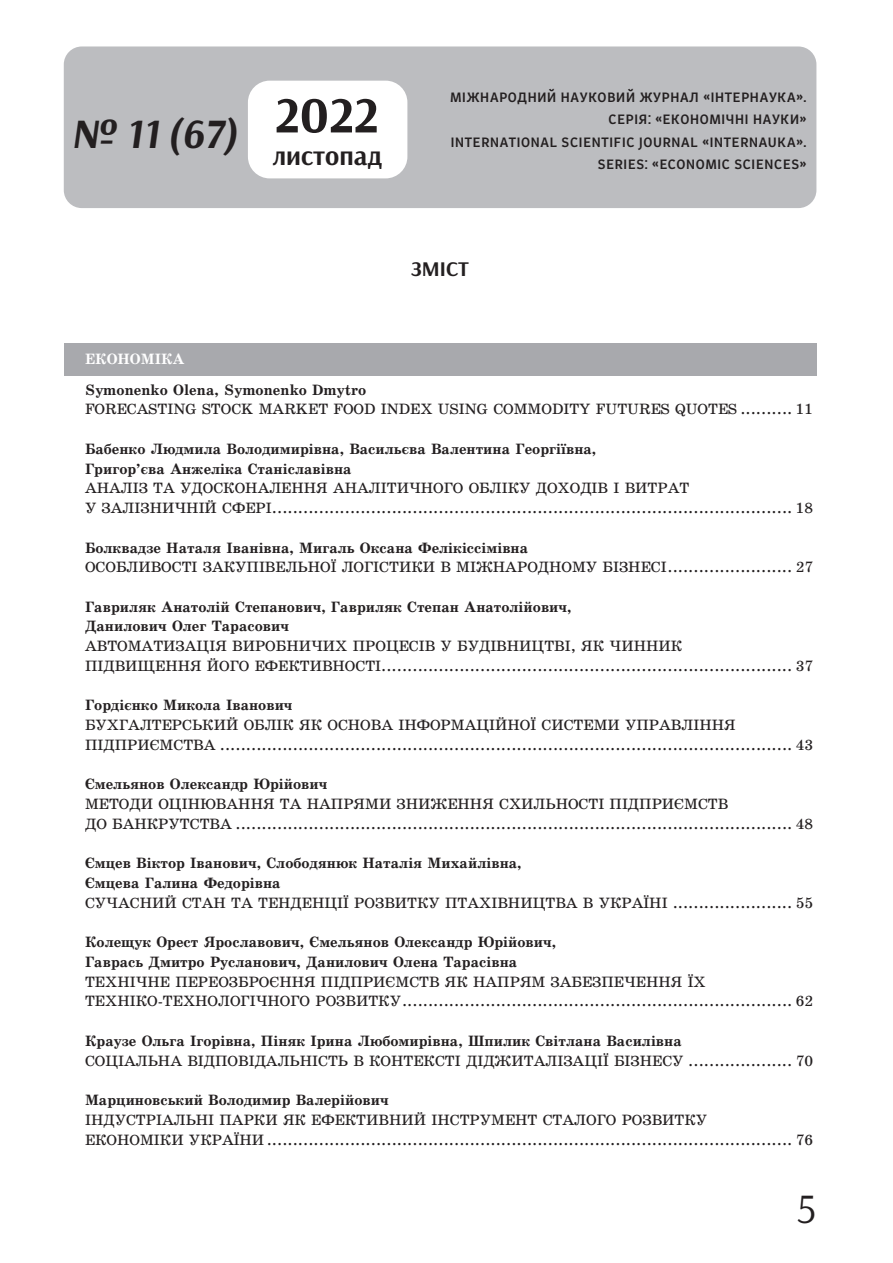
<style>
.page{position:relative;width:893px;height:1263px;background:#fff}
.page>*{position:absolute;margin:0;border:0;box-sizing:border-box;transform-origin:0 0}
.t1{font:italic 700 42px "Arsenal";color:#231f20}
.t2{font:42px "Arsenal";color:#231f20}
.t3{font:700 27px "Arsenal";color:#231f20}
.t4{font:700 21px "Arsenal";color:#231f20}
.t5{font:15px/19.8px "Ukrainian School";color:#231f20}
.Содержание_Автор{font:700 15px "Ukrainian School";color:#231f20}
.t6{font:500 15px/22.2px "Certa Sans";letter-spacing:.005em;color:#231f20;text-align:right}
.Содержание_Раздел_Пл{font:700 15px "Ukrainian School";color:#fff}
</style>
<div class="page">
<div style="left:64px;top:46px;width:752px;height:162px;background:#bcbdc0;border-radius:18px"></div>
<div style="left:248px;top:81px;width:159px;height:97px;background:#fff;border-radius:22px"></div>
<div style="left:64px;top:343px;width:752px;height:32px;background:#a8a9ad"></div>
<h1 class="t1" style="left:69px;top:108px;width:311px">№ 11 (67) <sup>2022</sup></h1>
<h2 class="t3" style="left:273px;top:139px;width:111px">листопад</h2>
<p class="t6" style="left:450px;top:86px;width:358px">МІЖНАРОДНИЙ НАУКОВИЙ ЖУРНАЛ «ІНТЕРНАУКА».<br>СЕРІЯ: «ЕКОНОМІЧНІ НАУКИ»<br>INTERNATIONAL SCIENTIFIC JOURNAL «INTERNAUKA».<br>SERIES: «ECONOMIC SCIENCES»</p>
<p class="Содержание_Раздел_Пл" style="left:85px;top:351px;width:101px">ЕКОНОМІКА</p>
<p class="t4" style="left:411px;top:256px;width:59px">ЗМІСТ</p>
<p class="Содержание_Автор" style="left:85px;top:382px;width:283px">Symonenko Olena, Symonenko Dmytro</p>
<p class="t5" style="left:85px;top:399px;width:730px">FORECASTING STOCK MARKET FOOD INDEX USING COMMODITY FUTURES QUOTES .......... 11</p>
<p class="Содержание_Автор" style="left:85px;top:441px;width:513px">Бабенко Людмила Володимирівна, Васильєва Валентина Георгіївна,</p>
<p class="Содержание_Автор" style="left:85px;top:460px;width:268px">Григор’єва Анжеліка Станіславівна</p>
<p class="t5" style="left:85px;top:478px;width:730px">АНАЛІЗ ТА УДОСКОНАЛЕННЯ АНАЛІТИЧНОГО ОБЛІКУ ДОХОДІВ І ВИТРАТ<br>У ЗАЛІЗНИЧНІЙ СФЕРІ.................................................................................................... 18</p>
<p class="Содержание_Автор" style="left:85px;top:539px;width:445px">Болквадзе Наталя Іванівна, Мигаль Оксана Фелікіссімівна</p>
<p class="t5" style="left:85px;top:557px;width:730px">ОСОБЛИВОСТІ ЗАКУПІВЕЛЬНОЇ ЛОГІСТИКИ В МІЖНАРОДНОМУ БІЗНЕСІ........................ 27</p>
<p class="Содержание_Автор" style="left:85px;top:599px;width:488px">Гавриляк Анатолій Степанович, Гавриляк Степан Анатолійович,</p>
<p class="Содержание_Автор" style="left:85px;top:618px;width:206px">Данилович Олег Тарасович</p>
<p class="t5" style="left:85px;top:636px;width:730px">АВТОМАТИЗАЦІЯ ВИРОБНИЧИХ ПРОЦЕСІВ У БУДІВНИЦТВІ, ЯК ЧИННИК<br>ПІДВИЩЕННЯ ЙОГО ЕФЕКТИВНОСТІ............................................................................... 37</p>
<p class="Содержание_Автор" style="left:85px;top:697px;width:209px">Гордієнко Микола Іванович</p>
<p class="t5" style="left:85px;top:715px;width:730px">БУХГАЛТЕРСЬКИЙ ОБЛІК ЯК ОСНОВА ІНФОРМАЦІЙНОЇ СИСТЕМИ УПРАВЛІННЯ<br>ПІДПРИЄМСТВА .............................................................................................................. 43</p>
<p class="Содержание_Автор" style="left:85px;top:776px;width:244px">Ємельянов Олександр Юрійович</p>
<p class="t5" style="left:85px;top:794px;width:730px">МЕТОДИ ОЦІНЮВАННЯ ТА НАПРЯМИ ЗНИЖЕННЯ СХИЛЬНОСТІ ПІДПРИЄМСТВ<br>ДО БАНКРУТСТВА ........................................................................................................... 48</p>
<p class="Содержание_Автор" style="left:85px;top:855px;width:438px">Ємцев Віктор Іванович, Слободянюк Наталія Михайлівна,</p>
<p class="Содержание_Автор" style="left:85px;top:875px;width:197px">Ємцева Галина Федорівна</p>
<p class="t5" style="left:85px;top:893px;width:730px">СУЧАСНИЙ СТАН ТА ТЕНДЕНЦІЇ РОЗВИТКУ ПТАХІВНИЦТВА В УКРАЇНІ ....................... 55</p>
<p class="Содержание_Автор" style="left:85px;top:934px;width:473px">Колещук Орест Ярославович, Ємельянов Олександр Юрійович,</p>
<p class="Содержание_Автор" style="left:85px;top:954px;width:434px">Гаврась Дмитро Русланович, Данилович Олена Тарасівна</p>
<p class="t5" style="left:85px;top:972px;width:730px">ТЕХНІЧНЕ ПЕРЕОЗБРОЄННЯ ПІДПРИЄМСТВ ЯК НАПРЯМ ЗАБЕЗПЕЧЕННЯ ЇХ<br>ТЕХНІКО--ТЕХНОЛОГІЧНОГО РОЗВИТКУ........................................................................... 62</p>
<p class="Содержание_Автор" style="left:85px;top:1033px;width:598px">Краузе Ольга Ігорівна, Піняк Ірина Любомирівна, Шпилик Світлана Василівна</p>
<p class="t5" style="left:85px;top:1051px;width:730px">СОЦІАЛЬНА ВІДПОВІДАЛЬНІСТЬ В КОНТЕКСТІ ДІДЖИТАЛІЗАЦІЇ БІЗНЕСУ .................... 70</p>
<p class="Содержание_Автор" style="left:85px;top:1092px;width:305px">Марциновський Володимир Валерійович</p>
<p class="t5" style="left:85px;top:1110px;width:730px">ІНДУСТРІАЛЬНІ ПАРКИ ЯК ЕФЕКТИВНИЙ ІНСТРУМЕНТ СТАЛОГО РОЗВИТКУ<br>ЕКОНОМІКИ УКРАЇНИ ..................................................................................................... 76</p>
<h1 class="t2" style="left:797px;top:1184px;width:21px">5</h1>
</div>
